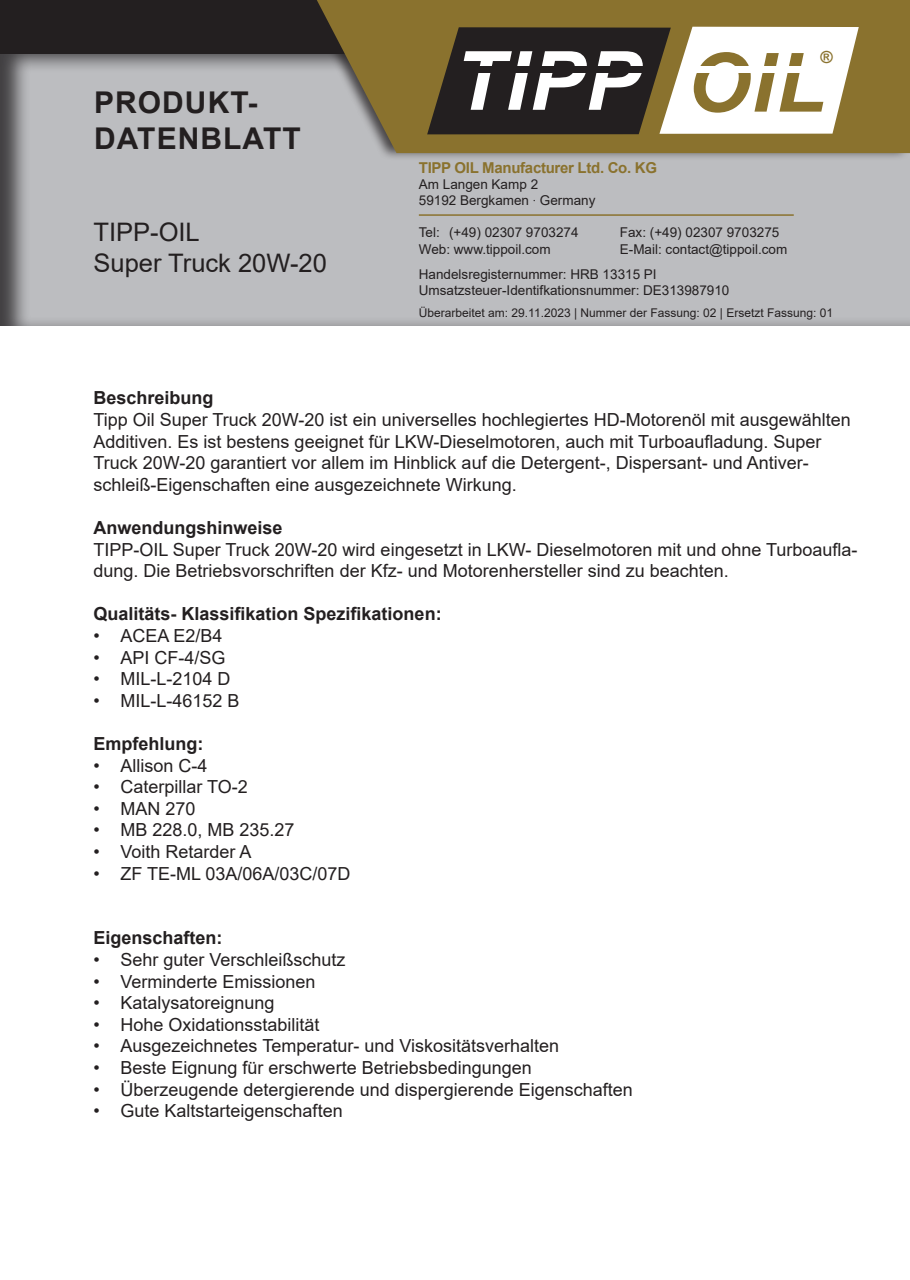
<style>
.page{position:relative;width:910px;height:1280px;background:#fff}
.page>*{position:absolute;margin:0;border:0;box-sizing:border-box;transform-origin:0 0}
.t1{font:italic 700 81.75px "Arial";letter-spacing:.015em;color:#fff}
.t2{font:700 30px/36px "Arial";letter-spacing:.035em;color:#231f20}
.t3{font:25.5px "Arial";color:#231f20}
.t4{font:18px/21.6px "Arial";color:#231f20}
.t5{font:700 18px "Arial";color:#231f20}
.t6{font:700 16.65px "Arial";color:#8a722e}
.t7{font:700 15px "Arial";letter-spacing:-.02em;color:#8a722e}
.t8{font:13.5px/16.2px "Arial";color:#231f20}
.t9{font:12px "Arial";color:#231f20}
.s1{color:#8a722e}
.s2{font-family:"Helvetica Neue LT Std";font-weight:100;font-stretch:condensed}
</style>
<div class="page">
<div style="left:0;top:52px;width:910px;height:276px;background:#231f20;opacity:.75"></div>
<div style="left:0;top:0;width:910px;height:53px;background:#231f20"></div>
<div style="left:300px;top:0;width:610px;height:161px;background:#231f20;opacity:.75"></div>
<svg style="left:317px;top:0;width:593px;height:153px;background:#8b773c"></svg>
<svg style="left:427px;top:27px;width:432px;height:107px"></svg>
<div style="left:454px;top:51px;width:183px;height:77px;background:#231f20"></div>
<div style="left:477px;top:66px;width:171px;height:7px;background:#231f20"></div>
<div style="left:694px;top:66px;width:109px;height:6px;background:#fff"></div>
<hr style="left:419px;top:214px;width:375px;height:2px;background:#8a722e">
<h2 class="t2" style="left:94px;top:85px;width:208px">PRODUKT-<br>DATENBLATT</h2>
<p class="t3" style="left:94px;top:215px;width:108px">TIPP-OIL</p>
<p class="t3" style="left:94px;top:245px;width:235px">Super Truck 20W-20</p>
<h1 class="t1" style="left:454px;top:27px;width:373px">TIPP <span class="s1">OIL</span></h1>
<p class="t6" style="left:820px;top:47px;width:14px">®</p>
<p class="t7" style="left:419px;top:157px;width:240px">TIPP OIL Manufacturer Ltd. Co. KG</p>
<p class="t8" style="left:419px;top:176px;width:178px">Am Langen Kamp 2<br>59192 Bergkamen <span class="s2">·</span> Germany</p>
<p class="t8" style="left:419px;top:224px;width:161px">Tel: (+49) 02307 9703274</p>
<p class="t8" style="left:620px;top:224px;width:161px">Fax: (+49) 02307 9703275</p>
<p class="t8" style="left:419px;top:241px;width:133px">Web: www.tippoil.com</p>
<p class="t8" style="left:419px;top:236px;width:370px;line-height:25.2px;text-indent:201px">E-Mail: contact@tippoil.com<br>Handelsregisternummer: HRB 13315 PI</p>
<p class="t8" style="left:419px;top:282px;width:312px">Umsatzsteuer-Identifkationsnummer: DE313987910</p>
<p class="t9" style="left:419px;top:305px;width:416px">Überarbeitet am: 29.11.2023 | Nummer der Fassung: 02 | Ersetzt Fassung: 01</p>
<p class="t5" style="left:94px;top:385px;width:122px">Beschreibung</p>
<p class="t4" style="left:94px;top:409px;width:759px">Tipp Oil Super Truck 20W-20 ist ein universelles hochlegiertes HD-Motorenöl mit ausgewählten Additiven. Es ist bestens geeignet für LKW-Dieselmotoren, auch mit Turboaufladung. Super Truck 20W-20 garantiert vor allem im Hinblick auf die Detergent-, Dispersant- und Antiver&shy;schleiß-Eigenschaften eine ausgezeichnete Wirkung.</p>
<p class="t5" style="left:94px;top:515px;width:191px">Anwendungshinweise</p>
<p class="t4" style="left:94px;top:538px;width:766px">TIPP-OIL Super Truck 20W-20 wird eingesetzt in LKW- Dieselmotoren mit und ohne Turboaufla&shy;dung. Die Betriebsvorschriften der Kfz- und Motorenhersteller sind zu beachten.</p>
<p class="t5" style="left:94px;top:601px;width:350px">Qualitäts- Klassifikation Spezifikationen:</p>
<p class="t4" style="left:94px;top:625px;width:131px">• ACEA E2/B4</p>
<p class="t4" style="left:94px;top:646px;width:134px">• API CF-4/SG</p>
<p class="t4" style="left:94px;top:668px;width:139px">• MIL-L-2104 D</p>
<p class="t4" style="left:94px;top:689px;width:148px">• MIL-L-46152 B</p>
<p class="t5" style="left:94px;top:731px;width:111px">Empfehlung:</p>
<p class="t4" style="left:94px;top:754px;width:116px">• Allison C-4</p>
<p class="t4" style="left:94px;top:776px;width:156px">• Caterpillar TO-2</p>
<p class="t4" style="left:94px;top:797px;width:104px">• MAN 270</p>
<p class="t4" style="left:94px;top:819px;width:203px">• MB 228.0, MB 235.27</p>
<p class="t4" style="left:94px;top:841px;width:160px">• Voith Retarder A</p>
<p class="t4" style="left:94px;top:862px;width:259px">• ZF TE-ML 03A/06A/03C/07D</p>
<p class="t5" style="left:94px;top:925px;width:131px">Eigenschaften:</p>
<p class="t4" style="left:94px;top:949px;width:254px">• Sehr guter Verschleißschutz</p>
<p class="t4" style="left:94px;top:970px;width:224px">• Verminderte Emissionen</p>
<p class="t4" style="left:94px;top:992px;width:183px">• Katalysatoreignung</p>
<p class="t4" style="left:94px;top:1013px;width:228px">• Hohe Oxidationsstabilität</p>
<p class="t4" style="left:94px;top:1035px;width:467px">• Ausgezeichnetes Temperatur- und Viskositätsverhalten</p>
<p class="t4" style="left:94px;top:1057px;width:440px">• Beste Eignung für erschwerte Betriebsbedingungen</p>
<p class="t4" style="left:94px;top:1078px;width:541px">• Überzeugende detergierende und dispergierende Eigenschaften</p>
<p class="t4" style="left:94px;top:1100px;width:251px">• Gute Kaltstarteigenschaften</p>
</div>
